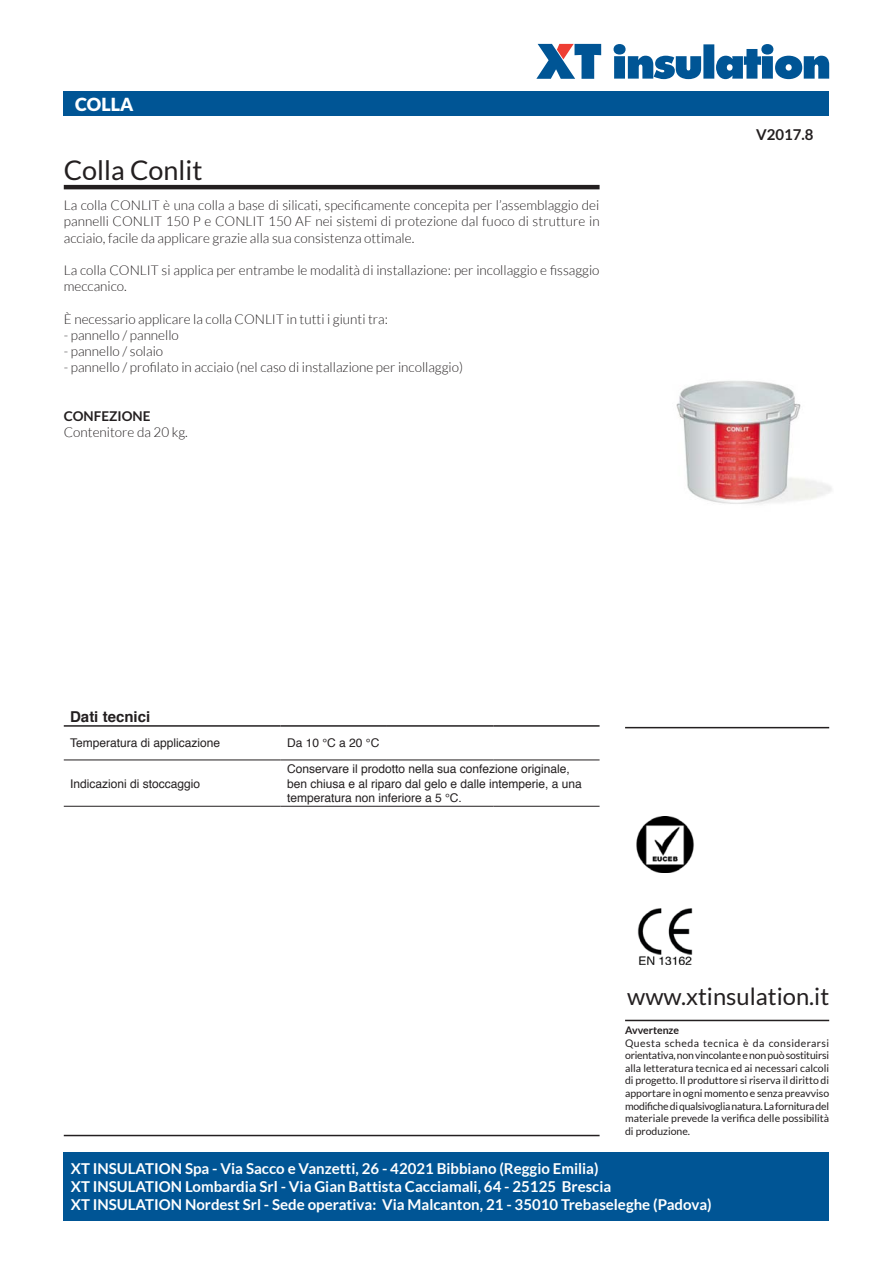
<style>
.page{position:relative;width:893px;height:1263px;background:#fff}
.page>*{position:absolute;margin:0;border:0;box-sizing:border-box;transform-origin:0 0}
.t1{font:27px "Lato";color:#231f20}
.t2{font:23.7px "Lato";color:#231f20}
.t3{font:900 18px "Lato";color:#fff}
.t4{font:700 15px/18px "Lato";color:#fff}
.t5{font:700 15px "Helvetica";color:#231f20}
.t6{font:700 15px "Lato";color:#231f20}
.t7{font:300 13.5px/16.2px "Lato";color:#231f20;text-align:justify}
.t8{font:700 13.5px "Lato";color:#231f20}
.t9{font:12px/14.4px "Helvetica";color:#231f20}
.t10{font:10.5px/12.6px "Lato";color:#231f20;text-align:justify}
.t11{font:700 10.5px "Lato";color:#231f20}
</style>
<div class="page">
<div style="left:64px;top:92px;width:765px;height:24px;background:#005595"></div>
<svg style="left:614px;top:44px;width:87px;height:35px"></svg>
<div style="left:703px;top:44px;width:11px;height:35px;background:#005595"></div>
<svg style="left:716px;top:44px;width:113px;height:35px"></svg>
<svg style="left:536px;top:44px;width:65px;height:35px"></svg>
<div style="left:64px;top:1152px;width:765px;height:68px;background:#005595"></div>
<hr style="left:64px;top:185px;width:536px;height:4px;background:#231f20">
<hr style="left:64px;top:1135px;width:536px;height:1px;background:#231f20">
<hr style="left:625px;top:1020px;width:204px;height:1px;background:#231f20">
<hr style="left:625px;top:727px;width:204px;height:1px;background:#231f20">
<hr style="left:64px;top:759px;width:217px;height:1px;background:#231f20">
<hr style="left:64px;top:806px;width:217px;height:1px;background:#231f20">
<hr style="left:281px;top:806px;width:106px;height:1px;background:#231f20">
<hr style="left:387px;top:806px;width:106px;height:1px;background:#231f20">
<hr style="left:493px;top:806px;width:107px;height:1px;background:#231f20">
<hr style="left:64px;top:725px;width:217px;height:2px;background:#231f20">
<hr style="left:281px;top:725px;width:106px;height:2px;background:#231f20">
<hr style="left:387px;top:725px;width:106px;height:2px;background:#231f20">
<hr style="left:493px;top:725px;width:107px;height:2px;background:#231f20">
<hr style="left:281px;top:759px;width:106px;height:1px;background:#231f20">
<hr style="left:387px;top:759px;width:106px;height:1px;background:#231f20">
<hr style="left:493px;top:759px;width:107px;height:1px;background:#231f20">
<img style="left:637px;top:908px;width:56px;height:56px">
<img style="left:636px;top:816px;width:58px;height:57px">
<img style="left:676px;top:381px;width:156px;height:123px">
<h3 class="t3" style="left:75px;top:93px;width:60px">COLLA</h3>
<h1 class="t1" style="left:64px;top:154px;width:140px">Colla Conlit</h1>
<p class="t7" style="left:64px;top:197px;width:537px">La colla CONLIT è una colla a base di silicati, specificamente concepita per l’assemblaggio dei pannelli CONLIT 150 P e CONLIT 150 AF nei sistemi di protezione dal fuoco di strutture in acciaio, facile da applicare grazie alla sua consistenza ottimale.</p>
<p class="t7" style="left:64px;top:262px;width:537px">La colla CONLIT si applica per entrambe le modalità di installazione: per incollaggio e fissaggio meccanico.</p>
<p class="t7" style="left:64px;top:310px;width:326px">È necessario applicare la colla CONLIT in tutti i giunti tra:</p>
<p class="t7" style="left:64px;top:326px;width:117px">- pannello / pannello</p>
<p class="t7" style="left:64px;top:343px;width:101px">- pannello / solaio</p>
<p class="t7" style="left:64px;top:359px;width:401px">- pannello / profilato in acciaio (nel caso di installazione per incollaggio)</p>
<p class="t8" style="left:64px;top:407px;width:88px">CONFEZIONE</p>
<p class="t7" style="left:64px;top:424px;width:126px">Contenitore da 20 kg.</p>
<p class="t6" style="left:756px;top:126px;width:59px">V2017.8</p>
<p class="t5" style="left:70px;top:710px;width:82px">Dati tecnici</p>
<p class="t9" style="left:70px;top:737px;width:152px">Temperatura di applicazione</p>
<p class="t9" style="left:287px;top:737px;width:94px">Da 10 °C a 20 °C</p>
<p class="t9" style="left:70px;top:777px;width:132px">Indicazioni di stoccaggio</p>
<p class="t9" style="left:287px;top:763px;width:296px">Conservare il prodotto nella sua confezione originale, ben chiusa e al riparo dal gelo e dalle intemperie, a una temperatura non inferiore a 5 °C.</p>
<h2 class="t2" style="left:627px;top:981px;width:203px">www.xtinsulation.it</h2>
<p class="t11" style="left:625px;top:1023px;width:56px">Avvertenze</p>
<p class="t10" style="left:625px;top:1036px;width:206px">Questa scheda tecnica è da considerarsi orientativa, non vincolante e non può sostituirsi alla letteratura tecnica ed ai necessari calcoli di progetto. Il produttore si riserva il diritto di apportare in ogni momento e senza preavviso modifiche di qualsivoglia natura. La fornitura del materiale prevede la verifica delle possibilità di produzione.</p>
<p class="t4" style="left:71px;top:1160px;width:642px">XT INSULATION Spa - Via Sacco e Vanzetti, 26 - 42021 Bibbiano (Reggio Emilia)<br>XT INSULATION Lombardia Srl - Via Gian Battista Cacciamali, 64 - 25125 Brescia<br>XT INSULATION Nordest Srl - Sede operativa: Via Malcanton, 21 - 35010 Trebaseleghe (Padova)</p>
</div>
